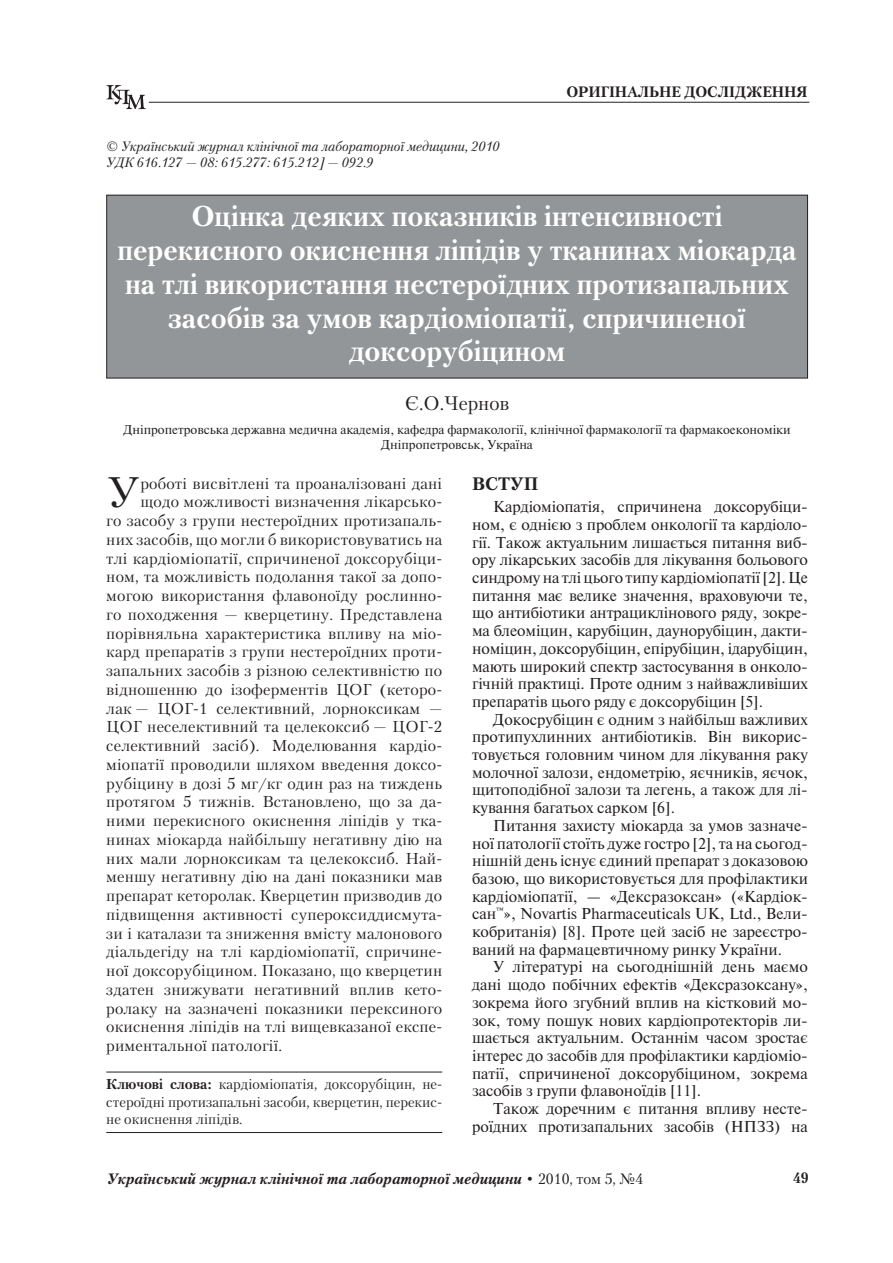
<style>
.page{position:relative;width:893px;height:1263px;background:#fff}
.page>*{position:absolute;margin:0;border:0;box-sizing:border-box;transform-origin:0 0}
.BUKVITSA{font:42.6px "Petersburg C";color:#231f20}
.ZAGOLOVOK{font:700 28.5px/33.8px "Petersburg C";color:#fff;text-align:center}
.AVTORI{font:19.5px "Petersburg C";color:#231f20}
.PODZAGOLOV{font:700 18px "Petersburg C";color:#231f20}
.TXT{font:15.75px/17.7px "Newton C";color:#231f20;text-align:justify}
.BUKVITSA-2{font:15.75px "Petersburg C";letter-spacing:.01em;color:#231f20}
.t1{font:italic 700 15px "Petersburg C";color:#231f20}
.t2{font:700 15px "Petersburg C";color:#231f20}
._02_KLUCH{font:14.25px/17.1px "Petersburg C";color:#231f20;text-align:justify}
.UDK_2{font:italic 13.5px "Petersburg C";color:#231f20}
.GOROD{font:12.75px/15.3px "Newton C";color:#231f20;text-align:center}
.s1{font-weight:700}
.s2{font-weight:400;font-style:normal}
</style>
<div class="page">
<svg style="left:106px;top:85px;width:40px;height:24px"></svg>
<hr style="left:149px;top:102px;width:660px;height:1px;background:#231f20">
<div style="left:107px;top:195px;width:700px;height:183px;background:#939698"></div>
<div style="left:106px;top:195px;width:702px;height:183px;border:1px solid #231f20"></div>
<hr style="left:106px;top:1072px;width:336px;height:1px;background:#231f20">
<hr style="left:106px;top:1132px;width:336px;height:1px;background:#231f20">
<p class="t2" style="left:566px;top:83px;width:243px">ОРИГIНАЛЬНЕ ДОСЛIДЖЕННЯ</p>
<p class="UDK_2" style="left:106px;top:138px;width:395px">© Український журнал клiнiчної та лабораторної медицини, 2010</p>
<p class="UDK_2" style="left:106px;top:154px;width:269px">УДК 616.127 — 08: 615.277: 615.212] — 092.9</p>
<p class="ZAGOLOVOK" style="left:117px;top:199px;width:681px">Оцiнка деяких показникiв iнтенсивностi перекисного окиснення лiпiдiв у тканинах мiокарда на тлi використання нестероїдних протизапальних засобiв за умов кардiомiопатiї, спричиненої доксорубiцином</p>
<p class="AVTORI" style="left:405px;top:392px;width:106px">Є.О.Чернов</p>
<p class="GOROD" style="left:124px;top:422px;width:669px">Днiпропетровська державна медична академiя, кафедра фармакологiї, клiнiчної фармакологiї та фармакоекономiки<br>Днiпропетровськ, Україна</p>
<p class="BUKVITSA" style="left:106px;top:467px;width:35px">У</p>
<p class="BUKVITSA-2" style="left:140px;top:474px;width:303px">роботi висвiтленi та проаналiзованi данi</p>
<p class="PODZAGOLOV" style="left:472px;top:474px;width:27px">Вступ</p>
<p class="TXT" style="left:472px;top:498px;width:337px;text-indent:21px">Кардiомiопатiя, спричинена доксорубiци&shy;ном, є однiєю з проблем онкологiї та кардiоло&shy;гiї. Також актуальним лишається питання виб&shy;ору лiкарських засобiв для лiкування больового синдрому на тлi цього типу кардiомiопатiї [2]. Це питання має велике значення, враховуючи те, що антибiотики антрациклiнового ряду, зокре&shy;ма блеомiцин, карубiцин, даунорубiцин, дакти&shy;номiцин, доксорубiцин, епiрубiцин, iдарубiцин, мають широкий спектр застосування в онколо&shy;гiчнiй практицi. Проте одним з найважливiших препаратiв цього ряду є доксорубiцин [5].</p>
<p class="TXT" style="left:472px;top:710px;width:337px;text-indent:21px">Докосрубiцин є одним з найбiльш важливих протипухлинних антибiотикiв. Вiн викорис&shy;товується головним чином для лiкування раку молочної залози, ендометрiю, яєчникiв, яєчок, щитоподiбної залози та легень, а також для лi&shy;кування багатьох сарком [6].</p>
<p class="TXT" style="left:472px;top:817px;width:337px;text-indent:21px">Питання захисту мiокарда за умов зазначе&shy;ної патологiї стоїть дуже гостро [2], та на сьогод&shy;нiшнiй день iснує єдиний препарат з доказовою базою, що використовується для профiлактики кардiомiопатiї, — «Дексразоксан» («Кардiок&shy;сан<sup>™</sup>», Novartis Pharmaceuticals UK, Ltd., Вели&shy;кобританiя) [8]. Проте цей засiб не зареєстро&shy;ваний на фармацевтичному ринку України.</p>
<p class="TXT" style="left:472px;top:958px;width:337px;text-indent:21px">У лiтературi на сьогоднiшнiй день маємо данi щодо побiчних ефектiв «Дексразоксану», зокрема його згубний вплив на кiстковий мо&shy;зок, тому пошук нових кардiопротекторiв ли&shy;шається актуальним. Останнiм часом зростає iнтерес до засобiв для профiлактики кардiомiо&shy;патiї, спричиненої доксорубiцином, зокрема засобiв з групи флавоноїдiв [11].</p>
<p class="TXT" style="left:472px;top:1100px;width:337px;text-align:right">Також доречним є питання впливу несте&shy;роїдних протизапальних засобiв (НПЗЗ) на</p>
<p class="BUKVITSA-2" style="left:140px;top:492px;width:303px">щодо можливостi визначення лiкарсько-</p>
<p class="BUKVITSA-2" style="left:106px;top:511px;width:337px">го засобу з групи нестероїдних протизапаль-</p>
<p class="BUKVITSA-2" style="left:106px;top:530px;width:337px">них засобiв, що могли б використовуватись на</p>
<p class="BUKVITSA-2" style="left:106px;top:549px;width:337px">тлi кардiомiопатiї, спричиненої доксорубiци-</p>
<p class="BUKVITSA-2" style="left:106px;top:567px;width:337px">ном, та можливiсть подолання такої за допо-</p>
<p class="BUKVITSA-2" style="left:106px;top:586px;width:337px">могою використання флавоноїду рослинно-</p>
<p class="BUKVITSA-2" style="left:106px;top:605px;width:337px">го походження — кверцетину. Представлена</p>
<p class="BUKVITSA-2" style="left:106px;top:624px;width:337px">порiвняльна характеристика впливу на мiо-</p>
<p class="BUKVITSA-2" style="left:106px;top:642px;width:337px">кард препаратiв з групи нестероїдних проти-</p>
<p class="BUKVITSA-2" style="left:106px;top:661px;width:337px">запальних засобiв з рiзною селективнiстю по</p>
<p class="BUKVITSA-2" style="left:106px;top:680px;width:337px">вiдношенню до iзоферментiв ЦОГ (кеторо-</p>
<p class="BUKVITSA-2" style="left:106px;top:699px;width:337px">лак — ЦОГ-1 селективний, лорноксикам —</p>
<p class="BUKVITSA-2" style="left:106px;top:717px;width:337px">ЦОГ неселективний та целекоксиб — ЦОГ-2</p>
<p class="BUKVITSA-2" style="left:106px;top:736px;width:337px">селективний засiб). Моделювання кардiо-</p>
<p class="BUKVITSA-2" style="left:106px;top:755px;width:337px">мiопатiї проводили шляхом введення доксо-</p>
<p class="BUKVITSA-2" style="left:106px;top:774px;width:337px">рубiцину в дозi 5 мг/кг один раз на тиждень</p>
<p class="BUKVITSA-2" style="left:106px;top:792px;width:337px">протягом 5 тижнiв. Встановлено, що за да-</p>
<p class="BUKVITSA-2" style="left:106px;top:811px;width:337px">ними перекисного окиснення лiпiдiв у тка-</p>
<p class="BUKVITSA-2" style="left:106px;top:830px;width:337px">нинах мiокарда найбiльшу негативну дiю на</p>
<p class="BUKVITSA-2" style="left:106px;top:849px;width:337px">них мали лорноксикам та целекоксиб. Най-</p>
<p class="BUKVITSA-2" style="left:106px;top:867px;width:337px">меншу негативну дiю на данi показники мав</p>
<p class="BUKVITSA-2" style="left:106px;top:886px;width:337px">препарат кеторолак. Кверцетин призводив до</p>
<p class="BUKVITSA-2" style="left:106px;top:905px;width:337px">пiдвищення активностi супероксиддисмута-</p>
<p class="BUKVITSA-2" style="left:106px;top:924px;width:337px">зи i каталази та зниження вмiсту малонового</p>
<p class="BUKVITSA-2" style="left:106px;top:942px;width:337px">дiальдегiду на тлi кардiомiопатiї, спричине-</p>
<p class="BUKVITSA-2" style="left:106px;top:961px;width:337px">ної доксорубiцином. Показано, що кверцетин</p>
<p class="BUKVITSA-2" style="left:106px;top:980px;width:337px">здатен знижувати негативний вплив кето-</p>
<p class="BUKVITSA-2" style="left:106px;top:999px;width:337px">ролаку на зазначенi показники перексиного</p>
<p class="BUKVITSA-2" style="left:106px;top:1017px;width:337px">окиснення лiпiдiв на тлi вищевказаної експе-</p>
<p class="BUKVITSA-2" style="left:106px;top:1036px;width:177px">риментальної патологiї.</p>
<p class="_02_KLUCH" style="left:106px;top:1076px;width:337px"><span class="s1">Ключовi слова:</span> кардiомiопатiя, доксорубiцин, не&shy;стероїднi протизапальнi засоби, кверцетин, перекис&shy;не окиснення лiпiдiв.</p>
<p class="t1" style="left:106px;top:1170px;width:538px">Український журнал клiнiчної та лабораторної медицини <span class="s2">• 2010, том 5, №4</span></p>
<p class="t2" style="left:793px;top:1169px;width:16px">49</p>
</div>
